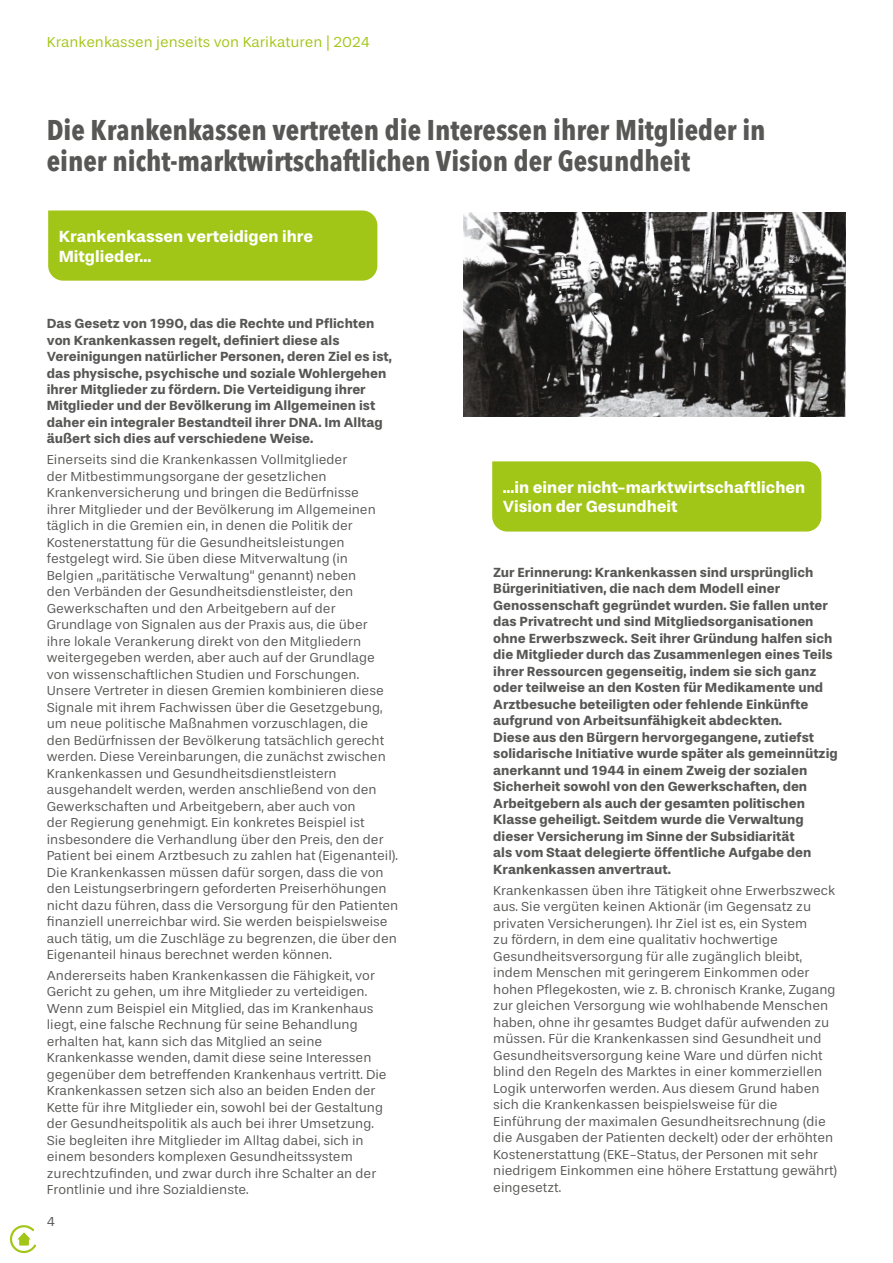
<style>
.page{position:relative;width:893px;height:1263px;background:#fff}
.page>*{position:absolute;margin:0;border:0;box-sizing:border-box;transform-origin:0 0}
.t1{font:700 28.5px/31.5px "Avenir Next Condensed";color:#575756}
.t2{font:700 16.5px/19.5px "Stevie Sans";color:#fff}
.t3{font:15px "Stevie Sans";color:#a2c617}
.t4{font:13.5px/16.5px "Stevie Sans";color:#575756}
.t5{font:700 13.5px/16.5px "Stevie Sans";color:#575756}
</style>
<div class="page">
<svg style="left:9px;top:1225px;width:27px;height:28px"></svg>
<div style="left:48px;top:210px;width:329px;height:71px;background:#a2c617"></div>
<div style="left:492px;top:461px;width:329px;height:70px;background:#a2c617"></div>
<img style="left:463px;top:213px;width:383px;height:204px">
<p class="t3" style="left:47px;top:34px;width:325px">Krankenkassen jenseits von Karikaturen | 2024</p>
<h1 class="t1" style="left:47px;top:114px;width:720px">Die Krankenkassen vertreten die Interessen ihrer Mitglieder in einer nicht-marktwirtschaftlichen Vision der Gesundheit</h1>
<p class="t2" style="left:59px;top:227px;width:256px">Krankenkassen verteidigen ihre<br>Mitglieder...</p>
<p class="t5" style="left:47px;top:315px;width:347px">Das Gesetz von 1990, das die Rechte und Pflichten von Krankenkassen regelt, definiert diese als Vereinigungen natürlicher Personen, deren Ziel es ist, das physische, psychische und soziale Wohlergehen ihrer Mitglieder zu fördern. Die Verteidigung ihrer Mitglieder und der Bevölkerung im Allgemeinen ist daher ein integraler Bestandteil ihrer DNA. Im Alltag äußert sich dies auf verschiedene Weise.</p>
<p class="t4" style="left:47px;top:451px;width:353px">Einerseits sind die Krankenkassen Vollmitglieder<br>der Mitbestimmungsorgane der gesetzlichen Krankenversicherung und bringen die Bedürfnisse<br>ihrer Mitglieder und der Bevölkerung im Allgemeinen täglich in die Gremien ein, in denen die Politik der Kostenerstattung für die Gesundheitsleistungen festgelegt wird. Sie üben diese Mitverwaltung (in<br>Belgien „paritätische Verwaltung“ genannt) neben<br>den Verbänden der Gesundheitsdienstleister, den Gewerkschaften und den Arbeitgebern auf der Grundlage von Signalen aus der Praxis aus, die über<br>ihre lokale Verankerung direkt von den Mitgliedern weitergegeben werden, aber auch auf der Grundlage von wissenschaftlichen Studien und Forschungen.<br>Unsere Vertreter in diesen Gremien kombinieren diese Signale mit ihrem Fachwissen über die Gesetzgebung, um neue politische Maßnahmen vorzuschlagen, die<br>den Bedürfnissen der Bevölkerung tatsächlich gerecht werden. Diese Vereinbarungen, die zunächst zwischen Krankenkassen und Gesundheitsdienstleistern ausgehandelt werden, werden anschließend von den Gewerkschaften und Arbeitgebern, aber auch von<br>der Regierung genehmigt. Ein konkretes Beispiel ist insbesondere die Verhandlung über den Preis, den der Patient bei einem Arztbesuch zu zahlen hat (Eigenanteil).<br>Die Krankenkassen müssen dafür sorgen, dass die von den Leistungserbringern geforderten Preiserhöhungen nicht dazu führen, dass die Versorgung für den Patienten finanziell unerreichbar wird. Sie werden beispielsweise auch tätig, um die Zuschläge zu begrenzen, die über den Eigenanteil hinaus berechnet werden können.</p>
<p class="t4" style="left:47px;top:967px;width:341px">Andererseits haben Krankenkassen die Fähigkeit, vor Gericht zu gehen, um ihre Mitglieder zu verteidigen.<br>Wenn zum Beispiel ein Mitglied, das im Krankenhaus liegt, eine falsche Rechnung für seine Behandlung erhalten hat, kann sich das Mitglied an seine Krankenkasse wenden, damit diese seine Interessen gegenüber dem betreffenden Krankenhaus vertritt. Die Krankenkassen setzen sich also an beiden Enden der Kette für ihre Mitglieder ein, sowohl bei der Gestaltung der Gesundheitspolitik als auch bei ihrer Umsetzung.<br>Sie begleiten ihre Mitglieder im Alltag dabei, sich in einem besonders komplexen Gesundheitssystem zurechtzufinden, und zwar durch ihre Schalter an der Frontlinie und ihre Sozialdienste.</p>
<p class="t4" style="left:47px;top:1213px;width:10px">4</p>
<p class="t2" style="left:503px;top:477px;width:304px">...in einer nicht-marktwirtschaftlichen<br>Vision der Gesundheit</p>
<p class="t5" style="left:493px;top:564px;width:346px">Zur Erinnerung: Krankenkassen sind ursprünglich Bürgerinitiativen, die nach dem Modell einer Genossenschaft gegründet wurden. Sie fallen unter das Privatrecht und sind Mitgliedsorganisationen ohne Erwerbszweck. Seit ihrer Gründung halfen sich die Mitglieder durch das Zusammenlegen eines Teils ihrer Ressourcen gegenseitig, indem sie sich ganz oder teilweise an den Kosten für Medikamente und Arztbesuche beteiligten oder fehlende Einkünfte aufgrund von Arbeitsunfähigkeit abdeckten.<br>Diese aus den Bürgern hervorgegangene, zutiefst solidarische Initiative wurde später als gemeinnützig anerkannt und 1944 in einem Zweig der sozialen Sicherheit sowohl von den Gewerkschaften, den Arbeitgebern als auch der gesamten politischen Klasse geheiligt. Seitdem wurde die Verwaltung dieser Versicherung im Sinne der Subsidiarität<br>als vom Staat delegierte öffentliche Aufgabe den Krankenkassen anvertraut.</p>
<p class="t4" style="left:493px;top:882px;width:345px">Krankenkassen üben ihre Tätigkeit ohne Erwerbszweck aus. Sie vergüten keinen Aktionär (im Gegensatz zu privaten Versicherungen). Ihr Ziel ist es, ein System<br>zu fördern, in dem eine qualitativ hochwertige Gesundheitsversorgung für alle zugänglich bleibt, indem Menschen mit geringerem Einkommen oder hohen Pflegekosten, wie z. B. chronisch Kranke, Zugang zur gleichen Versorgung wie wohlhabende Menschen haben, ohne ihr gesamtes Budget dafür aufwenden zu müssen. Für die Krankenkassen sind Gesundheit und Gesundheitsversorgung keine Ware und dürfen nicht blind den Regeln des Marktes in einer kommerziellen Logik unterworfen werden. Aus diesem Grund haben sich die Krankenkassen beispielsweise für die Einführung der maximalen Gesundheitsrechnung (die die Ausgaben der Patienten deckelt) oder der erhöhten Kostenerstattung (EKE-Status, der Personen mit sehr niedrigem Einkommen eine höhere Erstattung gewährt) eingesetzt.</p>
</div>
